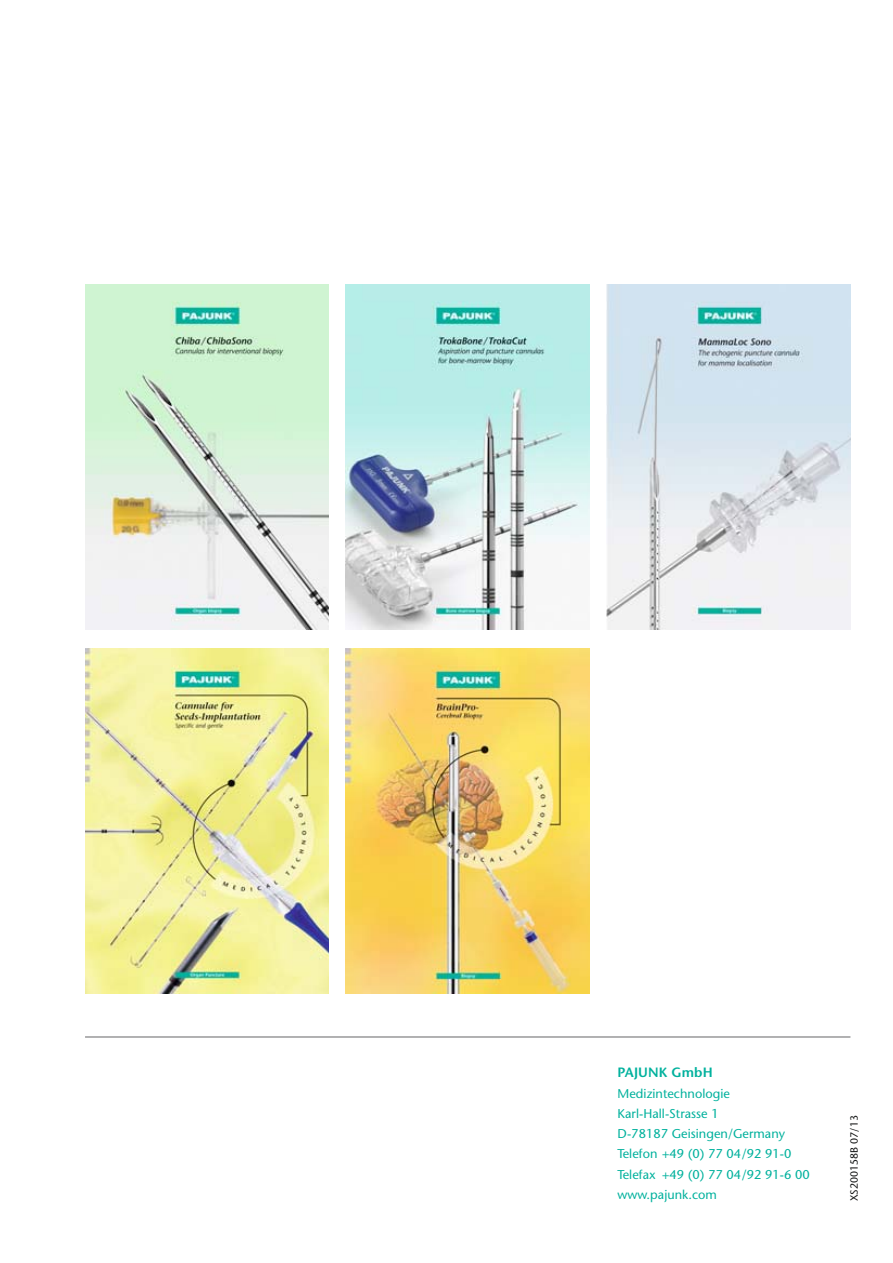
<style>
.page{position:relative;width:893px;height:1263px;background:#fff}
.page>*{position:absolute;margin:0;border:0;box-sizing:border-box;transform-origin:0 0}
.t1{font:600 13.5px "Stone Sans";letter-spacing:.005em;color:#00b19d}
.t2{font:12.75px/20.2px "Stone Sans";letter-spacing:.005em;color:#00b19d}
.t3{font:10.5px "Stone Sans";color:#151616}
</style>
<div class="page">
<img style="left:346px;top:648px;width:244px;height:345px">
<img style="left:85px;top:648px;width:244px;height:345px">
<img style="left:346px;top:285px;width:244px;height:345px">
<img style="left:607px;top:285px;width:243px;height:344px">
<img style="left:85px;top:285px;width:244px;height:345px">
<hr style="left:85px;top:1036px;width:765px;height:2px;background:#989899">
<p class="t1" style="left:618px;top:1067px;width:97px">PAJUNK GmbH</p>
<p class="t2" style="left:618px;top:1084px;width:194px">Medizintechnologie<br>Karl-Hall-Strasse 1<br>D-78187 Geisingen/Germany<br>Telefon +49 (0) 77 04 /92 91-0<br>Telefax +49 (0) 77 04 /92 91-6 00 www.pajunk.com</p>
<p class="t3" style="left:850px;top:1201px;width:87px;rotate:-90deg">XS200158B 07/13</p>
</div>
